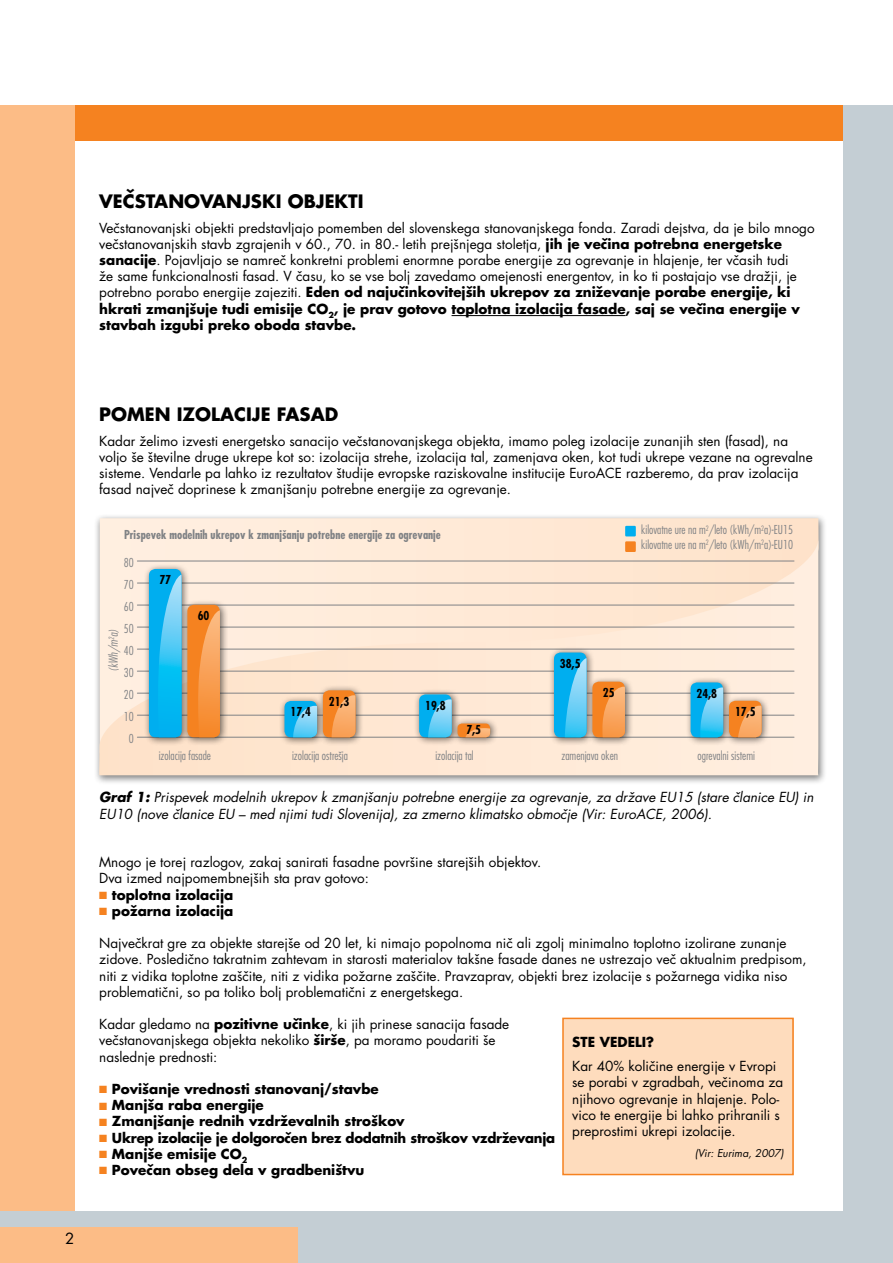
<style>
.page{position:relative;width:893px;height:1263px;background:#fff}
.page>*{position:absolute;margin:0;border:0;box-sizing:border-box;transform-origin:0 0}
.t1{font:700 18px "SS Futura";color:#000}
.t2{font:15px "SS Futura";color:#000}
.t3{font:13.5px/16.2px "SS Futura";color:#000}
.t4{font:700 13.5px "SS Futura";color:#000}
.t5{font:italic 13.5px/16.2px "SS Futura";color:#000}
.t6{font:300 condensed 12px/21.9px "SS Futura";color:#808285;text-align:center}
.t7{font:700 condensed 12px "SS Futura";color:#808285}
.t8{font:700 condensed 12px "SS Futura";color:#000}
.t9{font:italic 300 condensed 12px "SS Futura";color:#808285}
.t10{font:italic 10.5px "SS Futura";color:#000}
.s1{font-weight:700}
.s2{color:#f58220}
</style>
<div class="page">
<hr style="left:0;top:52px;width:893px;height:1px;background:#939598">
<hr style="left:74px;top:0;width:1px;height:1263px;background:#939598">
<hr style="left:149px;top:0;width:1px;height:1263px;background:#939598">
<hr style="left:223px;top:0;width:1px;height:1263px;background:#939598">
<hr style="left:297px;top:0;width:1px;height:1263px;background:#ec008c">
<hr style="left:372px;top:0;width:1px;height:1263px;background:#939598">
<hr style="left:446px;top:0;width:1px;height:1263px;background:#939598">
<hr style="left:521px;top:0;width:1px;height:1263px;background:#939598">
<hr style="left:595px;top:0;width:1px;height:1263px;background:#ec008c">
<hr style="left:670px;top:0;width:1px;height:1263px;background:#939598">
<hr style="left:744px;top:0;width:1px;height:1263px;background:#939598">
<hr style="left:818px;top:0;width:1px;height:1263px;background:#939598">
<div style="left:0;top:105px;width:893px;height:1158px;background:#c4ced4"></div>
<div style="left:74px;top:105px;width:769px;height:1105px;background:#fff"></div>
<hr style="left:452px;top:315px;width:174px;height:1px;background:#000">
<div style="left:74px;top:105px;width:769px;height:35px;background:#f58220"></div>
<div style="left:0;top:1228px;width:298px;height:35px;background:#fcbc86"></div>
<div style="left:0;top:105px;width:74px;height:1105px;background:#fcbc86"></div>
<div style="left:563px;top:1018px;width:230px;height:156px;background:#fedcbd"></div>
<div style="left:562px;top:1018px;width:232px;height:157px;border:2px solid #f58220"></div>
<div style="left:94px;top:514px;width:733px;height:271px;background:#000;opacity:.5"></div>
<svg style="left:100px;top:518px;width:718px;height:21px;background:#fee9d6"></svg>
<svg style="left:99px;top:539px;width:719px;height:236px;background:#fde8d5"></svg>
<hr style="left:137px;top:715px;width:657px;height:1px;background:#808285">
<hr style="left:137px;top:693px;width:657px;height:1px;background:#808285">
<hr style="left:137px;top:737px;width:657px;height:1px;background:#808285">
<hr style="left:137px;top:671px;width:657px;height:1px;background:#808285">
<hr style="left:137px;top:649px;width:657px;height:1px;background:#808285">
<hr style="left:137px;top:605px;width:657px;height:1px;background:#808285">
<hr style="left:137px;top:627px;width:657px;height:1px;background:#808285">
<hr style="left:137px;top:583px;width:657px;height:1px;background:#808285">
<hr style="left:137px;top:561px;width:657px;height:1px;background:#808285">
<div style="left:625px;top:526px;width:11px;height:10px;background:#00aeef"></div>
<div style="left:625px;top:541px;width:11px;height:11px;background:#f58220"></div>
<div style="left:279px;top:695px;width:47px;height:51px;background:#000;opacity:.6"></div>
<div style="left:284px;top:701px;width:33px;height:36px;background:#00aeef;border-radius:7px"></div>
<svg style="left:293px;top:706px;width:24px;height:31px"></svg>
<div style="left:317px;top:684px;width:47px;height:62px;background:#000;opacity:.6"></div>
<div style="left:323px;top:690px;width:32px;height:47px;background:#f58220;border-radius:7px"></div>
<svg style="left:332px;top:695px;width:23px;height:42px"></svg>
<div style="left:143px;top:563px;width:47px;height:183px;background:#000;opacity:.6"></div>
<div style="left:149px;top:569px;width:33px;height:168px;background:#00aeef;border-radius:7px"></div>
<svg style="left:158px;top:574px;width:24px;height:163px"></svg>
<div style="left:181px;top:599px;width:47px;height:147px;background:#000;opacity:.6"></div>
<div style="left:187px;top:605px;width:33px;height:132px;background:#f58220;border-radius:7px"></div>
<svg style="left:198px;top:610px;width:22px;height:127px"></svg>
<div style="left:413px;top:688px;width:47px;height:58px;background:#000;opacity:.6"></div>
<div style="left:419px;top:694px;width:33px;height:43px;background:#00aeef;border-radius:7px"></div>
<svg style="left:428px;top:699px;width:24px;height:38px"></svg>
<div style="left:452px;top:718px;width:47px;height:28px;background:#000;opacity:.6"></div>
<div style="left:457px;top:723px;width:33px;height:14px;background:#f58220;border-radius:4px"></div>
<svg style="left:465px;top:728px;width:25px;height:9px"></svg>
<div style="left:685px;top:677px;width:47px;height:69px;background:#000;opacity:.6"></div>
<div style="left:691px;top:682px;width:32px;height:55px;background:#00aeef;border-radius:7px"></div>
<svg style="left:700px;top:687px;width:23px;height:50px"></svg>
<div style="left:723px;top:695px;width:47px;height:51px;background:#000;opacity:.6"></div>
<div style="left:729px;top:701px;width:33px;height:36px;background:#f58220;border-radius:7px"></div>
<svg style="left:738px;top:706px;width:24px;height:31px"></svg>
<div style="left:548px;top:647px;width:47px;height:99px;background:#000;opacity:.6"></div>
<div style="left:554px;top:652px;width:33px;height:85px;background:#00aeef;border-radius:7px"></div>
<svg style="left:565px;top:658px;width:22px;height:79px"></svg>
<div style="left:586px;top:676px;width:47px;height:70px;background:#000;opacity:.6"></div>
<div style="left:592px;top:682px;width:33px;height:55px;background:#f58220;border-radius:7px"></div>
<svg style="left:602px;top:687px;width:23px;height:50px"></svg>
<h1 class="t1" style="left:99px;top:189px;width:266px">VE^STANOVANJSKI OBJEKTI</h1>
<p class="t3" style="left:99px;top:219px;width:717px">Ve~stanovanjski objekti predstavljajo pomemben del slovenskega stanovanjskega fonda. Zaradi dejstva, da je bilo mnogo ve~stanovanjskih stavb zgrajenih v 60., 70. in 80.- letih prej{njega stoletja, <span class="s1">jih je ve~ina potrebna energetske sanacije</span>. Pojavljajo se namre~ konkretni problemi enormne porabe energije za ogrevanje in hlajenje, ter v~asih tudi<br>že same funkcionalnosti fasad. V ~asu, ko se vse bolj zavedamo omejenosti energentov, in ko ti postajajo vse dražji, je potrebno porabo energije zajeziti. <span class="s1">Eden od naju~inkovitej{ih ukrepov za zniževanje porabe energije, ki hkrati zmanj{uje tudi emisije CO</span><sub>2</sub><span class="s1">, je prav gotovo toplotna izolacija fasade, saj se ve~ina energije v stavbah izgubi preko oboda stavbe.</span></p>
<p class="t2" style="left:65px;top:1228px;width:11px">2</p>
<h1 class="t1" style="left:99px;top:402px;width:241px">POMEN IZOLACIJE FASAD</h1>
<p class="t3" style="left:99px;top:432px;width:715px">Kadar želimo izvesti energetsko sanacijo ve~stanovanjskega objekta, imamo poleg izolacije zunanjih sten (fasad), na voljo {e {tevilne druge ukrepe kot so: izolacija strehe, izolacija tal, zamenjava oken, kot tudi ukrepe vezane na ogrevalne sisteme. Vendarle pa lahko iz rezultatov {tudije evropske raziskovalne institucije EuroACE razberemo, da prav izolacija fasad najve~ doprinese k zmanj{anju potrebne energije za ogrevanje.</p>
<p class="t7" style="left:124px;top:526px;width:318px">Prispevek modelnih ukrepov k zmanj{anju potrebne energije za ogrevanje</p>
<p class="t6" style="left:124px;top:551px;width:11px">80<br>70<br>60<br>50<br>40<br>30<br>20<br>10<br>0</p>
<p class="t9" style="left:106px;top:672px;width:44px;rotate:-90deg">(kWh/m<sup>2</sup>a)</p>
<p class="t8" style="left:159px;top:572px;width:13px">77</p>
<p class="t8" style="left:198px;top:608px;width:13px">60</p>
<p class="t8" style="left:290px;top:704px;width:22px">17,4</p>
<p class="t8" style="left:329px;top:693px;width:22px">21,3</p>
<p class="t8" style="left:425px;top:698px;width:22px">19,8</p>
<p class="t8" style="left:466px;top:722px;width:16px">7,5</p>
<p class="t6" style="left:641px;top:522px;width:153px;line-height:14.4px;text-align:left">kilovatne ure na m<sup>2</sup>/leto (kWh/m<sup>2</sup>a)-EU15 kilovatne ure na m<sup>2</sup>/leto (kWh/m<sup>2</sup>a)-EU10</p>
<p class="t8" style="left:560px;top:656px;width:22px">38,5</p>
<p class="t8" style="left:603px;top:685px;width:13px">25</p>
<p class="t8" style="left:697px;top:686px;width:22px">24,8</p>
<p class="t8" style="left:735px;top:704px;width:22px">17,5</p>
<p class="t6" style="left:159px;top:745px;width:54px">izolacija fasade</p>
<p class="t6" style="left:292px;top:745px;width:57px">izolacija ostre{ja</p>
<p class="t6" style="left:435px;top:745px;width:40px">izolacija tal</p>
<p class="t6" style="left:561px;top:745px;width:58px">zamenjava oken</p>
<p class="t6" style="left:698px;top:745px;width:59px">ogrevalni sistemi</p>
<p class="t5" style="left:99px;top:789px;width:716px"><span class="s1">Graf 1:</span> Prispevek modelnih ukrepov k zmanj{anju potrebne energije za ogrevanje, za države EU15 (stare ~lanice EU) in<br>EU10 (nove ~lanice EU – med njimi tudi Slovenija), za zmerno klimatsko obmo~je (Vir: EuroACE, 2006).</p>
<p class="t3" style="left:99px;top:854px;width:443px">Mnogo je torej razlogov, zakaj sanirati fasadne povr{ine starej{ih objektov.<br>Dva izmed najpomembnej{ih sta prav gotovo:</p>
<p class="t4" style="left:99px;top:885px;width:136px"><span class="s2">■</span> toplotna izolacija</p>
<p class="t4" style="left:99px;top:901px;width:136px"><span class="s2">■</span> požarna izolacija</p>
<p class="t3" style="left:99px;top:935px;width:709px">Najve~krat gre za objekte starej{e od 20 let, ki nimajo popolnoma ni~ ali zgolj minimalno toplotno izolirane zunanje zidove. Posledi~no takratnim zahtevam in starosti materialov tak{ne fasade danes ne ustrezajo ve~ aktualnim predpisom, niti z vidika toplotne za{~ite, niti z vidika požarne za{~ite. Pravzaprav, objekti brez izolacije s požarnega vidika niso problemati~ni, so pa toliko bolj problemati~ni z energetskega.</p>
<p class="t3" style="left:99px;top:1016px;width:412px">Kadar gledamo na <span class="s1">pozitivne u~inke</span>, ki jih prinese sanacija fasade ve~stanovanjskega objekta nekoliko <span class="s1">{ir{e</span>, pa moramo poudariti {e naslednje prednosti:</p>
<p class="t4" style="left:99px;top:1079px;width:281px"><span class="s2">■</span> Povi{anje vrednosti stanovanj/stavbe</p>
<p class="t4" style="left:99px;top:1096px;width:166px"><span class="s2">■</span> Manj{a raba energije</p>
<p class="t4" style="left:99px;top:1112px;width:307px"><span class="s2">■</span> Zmanj{anje rednih vzdrževalnih stro{kov</p>
<p class="t4" style="left:99px;top:1128px;width:458px"><span class="s2">■</span> Ukrep izolacije je dolgoro~en brez dodatnih stro{kov vzdrževanja</p>
<p class="t4" style="left:99px;top:1144px;width:150px"><span class="s2">■</span> Manj{e emisije CO<sub>2</sub></p>
<p class="t4" style="left:99px;top:1160px;width:267px"><span class="s2">■</span> Pove~an obseg dela v gradbeni{tvu</p>
<p class="t4" style="left:572px;top:1032px;width:83px">STE VEDELI?</p>
<p class="t3" style="left:572px;top:1058px;width:213px">Kar 40% koli~ine energije v Evropi se porabi v zgradbah, ve~inoma za njihovo ogrevanje in hlajenje. Polo&shy;vico te energije bi lahko prihranili s preprostimi ukrepi izolacije.</p>
<p class="t10" style="left:695px;top:1146px;width:90px">(Vir: Eurima, 2007)</p>
</div>
